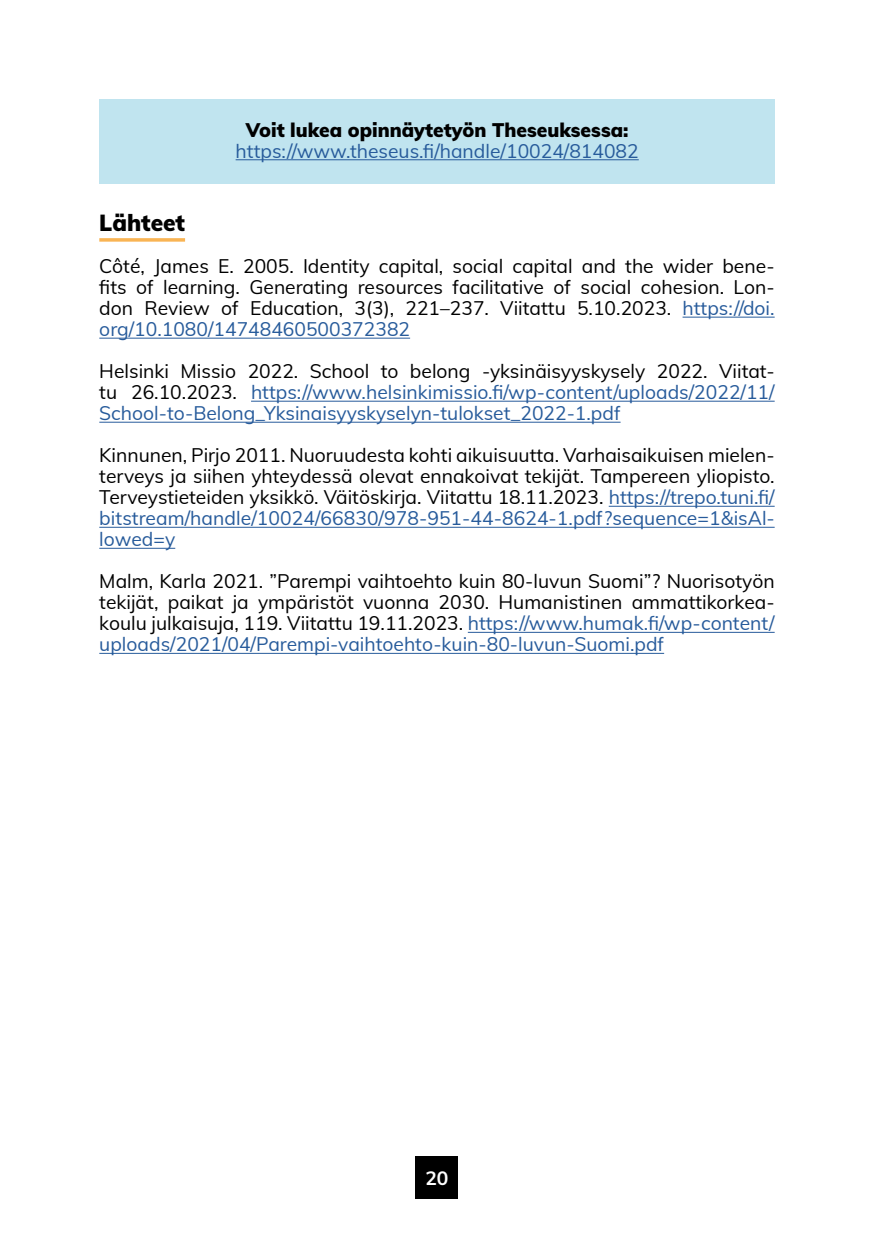
<style>
.page{position:relative;width:874px;height:1241px;background:#fff}
.page>*{position:absolute;margin:0;border:0;box-sizing:border-box;transform-origin:0 0}
.H2_-_alleviivaus{font:900 22.75px "Mulish";color:#000}
.Leipäteksti{font:19.25px/21px "Mulish";color:#000;text-align:justify}
.Leipäteksti-2{font:19.25px/21px "Mulish";color:#275b9b;text-align:justify}
.t1{font:900 19.25px "Mulish";color:#000}
.t2{font:700 19.25px "Mulish";color:#fff}
.s1{color:#275b9b}
.s2{color:#000}
</style>
<div class="page">
<div style="left:415px;top:1156px;width:43px;height:42px;background:#000"></div>
<hr style="left:99px;top:238px;width:86px;height:3px;background:#f9b454">
<hr style="left:682px;top:316px;width:92px;height:1px;background:#275b9b">
<hr style="left:99px;top:337px;width:311px;height:1px;background:#275b9b">
<hr style="left:251px;top:400px;width:523px;height:1px;background:#275b9b">
<hr style="left:99px;top:421px;width:521px;height:1px;background:#275b9b">
<hr style="left:608px;top:505px;width:166px;height:1px;background:#275b9b">
<hr style="left:99px;top:526px;width:675px;height:1px;background:#275b9b">
<hr style="left:99px;top:547px;width:76px;height:1px;background:#275b9b">
<hr style="left:467px;top:631px;width:307px;height:1px;background:#275b9b">
<hr style="left:99px;top:652px;width:564px;height:1px;background:#275b9b">
<div style="left:99px;top:99px;width:675px;height:85px;background:#c0e4ef"></div>
<hr style="left:235px;top:159px;width:403px;height:1px;background:#275b9b">
<p class="t1" style="left:246px;top:116px;width:384px">Voit lukea opinnäytetyön Theseuksessa:</p>
<p class="Leipäteksti-2" style="left:235px;top:139px;width:404px">https://www.theseus.fi/handle/10024/814082</p>
<p class="H2_-_alleviivaus" style="left:99px;top:206px;width:87px">Lähteet</p>
<p class="Leipäteksti" style="left:99px;top:255px;width:676px">Côté, James E. 2005. Identity capital, social capital and the wider bene&shy;fits of learning. Generating resources facilitative of social cohesion. Lon&shy;don Review of Education, 3(3), 221–237. Viitattu 5.10.2023. <span class="s1">https://doi. org/10.1080/14748460500372382</span></p>
<p class="Leipäteksti-2" style="left:99px;top:360px;width:676px"><span class="s2">Helsinki Missio 2022. School to belong -yksinäisyyskysely 2022. Viitat&shy;tu 26.10.2023.</span> https://www.helsinkimissio.fi/wp-content/uploads/2022/11/ School-to-Belong_Yksinaisyyskyselyn-tulokset_2022-1.pdf</p>
<p class="Leipäteksti" style="left:99px;top:444px;width:676px">Kinnunen, Pirjo 2011. Nuoruudesta kohti aikuisuutta. Varhaisaikuisen mielen&shy;terveys ja siihen yhteydessä olevat ennakoivat tekijät. Tampereen yliopisto.<br>Terveystieteiden yksikkö. Väitöskirja. Viitattu 18.11.2023. <span class="s1">https://trepo.tuni.fi/ bitstream/handle/10024/66830/978-951-44-8624-1.pdf?sequence=1&amp;isAl&shy;lowed=y</span></p>
<p class="Leipäteksti" style="left:99px;top:570px;width:676px">Malm, Karla 2021. ”Parempi vaihtoehto kuin 80-luvun Suomi”? Nuorisotyön tekijät, paikat ja ympäristöt vuonna 2030. Humanistinen ammattikorkea&shy;koulu julkaisuja, 119. Viitattu 19.11.2023. <span class="s1">https://www.humak.fi/wp-content/ uploads/2021/04/Parempi-vaihtoehto-kuin-80-luvun-Suomi.pdf</span></p>
<p class="t2" style="left:425px;top:1163px;width:25px">20</p>
</div>
